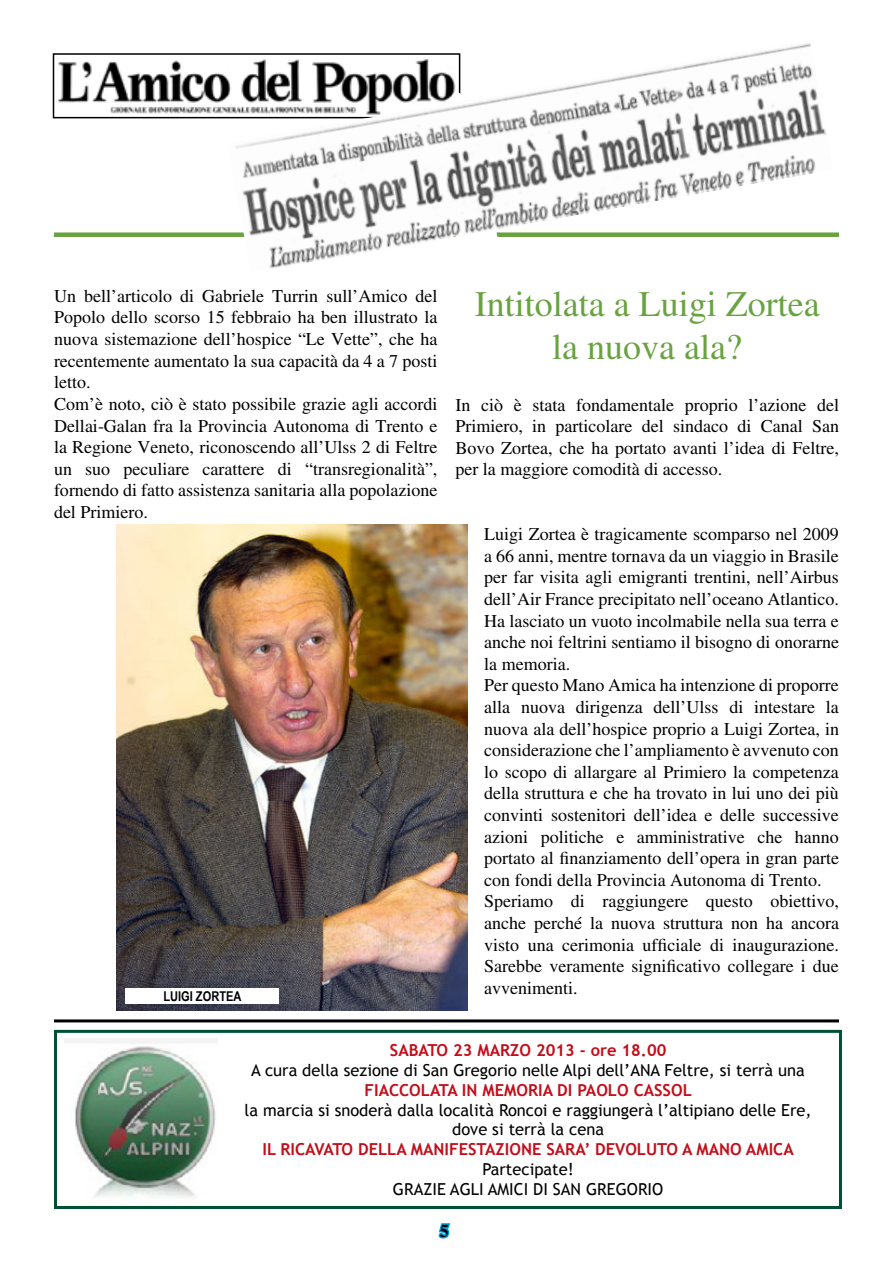
<style>
.page{position:relative;width:893px;height:1263px;background:#fff}
.page>*{position:absolute;margin:0;border:0;box-sizing:border-box;transform-origin:0 0}
.t1{font:36px/43.2px "Times";color:#69a341;text-align:center}
.t2{font:18px/21.6px "Times";color:#000}
.t3{font:700 18px "Times";color:#000}
.t4{font:16.5px/19.8px "Trebuchet MS";color:#000;text-align:center}
.t5{font:700 16.5px "Trebuchet MS";color:#c20e1a}
.t6{font:700 13.5px "Arial Narrow";color:#000}
</style>
<div class="page">
<svg style="left:438px;top:1223px;width:13px;height:16px"></svg>
<div style="left:54px;top:232px;width:785px;height:5px;background:#69a341"></div>
<img style="left:58px;top:60px;width:170px;height:54px">
<div style="left:53px;top:53px;width:407px;height:65px;border:2px solid #000"></div>
<img style="left:116px;top:525px;width:351px;height:486px">
<div style="left:125px;top:989px;width:154px;height:15px;background:#fff"></div>
<hr style="left:54px;top:1019px;width:785px;height:3px;background:#000">
<img style="left:228px;top:43px;width:605px;height:225px">
<svg style="left:455px;top:229px;width:44px;height:26px"></svg>
<div style="left:54px;top:1030px;width:788px;height:179px;border:3px solid #005133"></div>
<img style="left:64px;top:1038px;width:153px;height:160px">
<p class="t2" style="left:54px;top:285px;width:385px">Un bell’articolo di Gabriele Turrin sull’Amico del Popolo dello scorso 15 febbraio ha ben illustrato la nuova sistemazione dell’hospice “Le Vette”, che ha recentemente aumentato la sua capacità da 4 a 7 posti letto.<br>Com’è noto, ciò è stato possibile grazie agli accordi Dellai-Galan fra la Provincia Autonoma di Trento e la Regione Veneto, riconoscendo all’Ulss 2 di Feltre un suo peculiare carattere di “transregionalità”, fornendo di fatto assistenza sanitaria alla popolazione del Primiero.</p>
<p class="t6" style="left:163px;top:986px;width:80px">LUIGI ZORTEA</p>
<h1 class="t1" style="left:475px;top:282px;width:346px">Intitolata a Luigi Zortea la nuova ala?</h1>
<p class="t2" style="left:455px;top:394px;width:385px;text-align:justify">In ciò è stata fondamentale proprio l’azione del Primiero, in particolare del sindaco di Canal San Bovo Zortea, che ha portato avanti l’idea di Feltre, per la maggiore comodità di accesso.</p>
<p class="t2" style="left:484px;top:523px;width:356px">Luigi Zortea è tragicamente scomparso nel 2009 a 66 anni, mentre tornava da un viaggio in Brasile per far visita agli emigranti trentini, nell’Airbus dell’Air France precipitato nell’oceano Atlantico.<br>Ha lasciato un vuoto incolmabile nella sua terra e anche noi feltrini sentiamo il bisogno di onorarne la memoria.<br>Per questo Mano Amica ha intenzione di proporre alla nuova dirigenza dell’Ulss di intestare la nuova ala dell’hospice proprio a Luigi Zortea, in considerazione che l’ampliamento è avvenuto con lo scopo di allargare al Primiero la competenza della struttura e che ha trovato in lui uno dei più convinti sostenitori dell’idea e delle successive azioni politiche e amministrative che hanno portato al finanziamento dell’opera in gran parte con fondi della Provincia Autonoma di Trento.<br>Speriamo di raggiungere questo obiettivo, anche perché la nuova struttura non ha ancora visto una cerimonia ufficiale di inaugurazione.<br>Sarebbe veramente significativo collegare i due avvenimenti.</p>
<p class="t5" style="left:390px;top:1040px;width:278px">SABATO 23 MARZO 2013 - ore 18.00</p>
<p class="t4" style="left:251px;top:1060px;width:555px">A cura della sezione di San Gregorio nelle Alpi dell’ANA Feltre, si terrà una</p>
<p class="t5" style="left:364px;top:1080px;width:329px">FIACCOLATA IN MEMORIA DI PAOLO CASSOL</p>
<p class="t4" style="left:245px;top:1100px;width:568px">la marcia si snoderà dalla località Roncoi e raggiungerà l’altipiano delle Ere, dove si terrà la cena</p>
<p class="t5" style="left:262px;top:1139px;width:533px">IL RICAVATO DELLA MANIFESTAZIONE SARA’ DEVOLUTO A MANO AMICA</p>
<p class="t4" style="left:393px;top:1159px;width:272px">Partecipate!<br>GRAZIE AGLI AMICI DI SAN GREGORIO</p>
<p class="t3" style="left:440px;top:1220px;width:10px">5</p>
</div>
